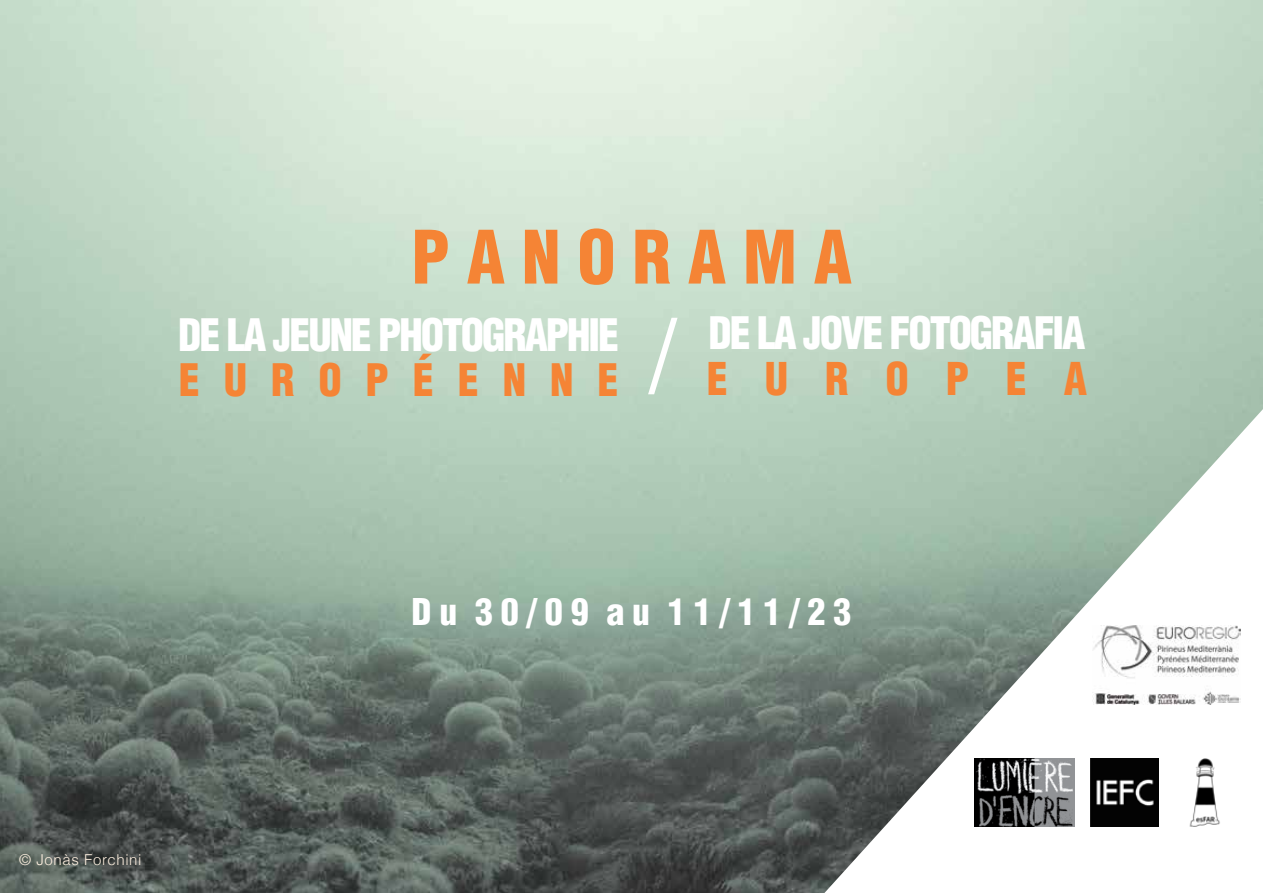
<style>
.page{position:relative;width:1263px;height:893px;background:#fff}
.page>*{position:absolute;margin:0;border:0;box-sizing:border-box;transform-origin:0 0}
.t1{font:108px "Minion Pro";color:#fff}
.t2{font:900 condensed 71.7px "Helvetica LT Std";letter-spacing:.245em;color:#f58435;scale:.96 1}
.t3{font:900 condensed 44.1px "Helvetica LT";letter-spacing:.88em;color:#f58435;scale:.95 1}
.t4{font:900 condensed 43.65px "Helvetica LT";letter-spacing:-.05em;color:#fff;scale:.96 1}
.t5{font:900 condensed 43.65px "Helvetica LT";letter-spacing:.57em;color:#f58435;scale:.96 1}
.t6{font:900 condensed 36px "Helvetica LT";letter-spacing:.22em;color:#fff}
.t7{font:300 15px "Helvetica LT";letter-spacing:.04em;color:#fff1e1}
.s1{font-style:inherit}
</style>
<div class="page">
<img style="left:0;top:0;width:1263px;height:893px">
<svg style="left:824px;top:409px;width:439px;height:484px"></svg>
<img style="left:1171px;top:757px;width:68px;height:69px">
<img style="left:1092px;top:625px;width:149px;height:79px">
<img style="left:1091px;top:758px;width:68px;height:68px">
<img style="left:975px;top:758px;width:99px;height:68px">
<h2 class="t2" style="left:411px;top:212px;width:460px"><span class="s1">P</span>ANORAMA</h2>
<p class="t4" style="left:178px;top:307px;width:461px">DE LA JEUNE PHOTOGRAPHIE</p>
<p class="t5" style="left:179px;top:352px;width:459px">EUROPÉENNE</p>
<h1 class="t1" style="left:645px;top:283px;width:37px">/</h1>
<p class="t4" style="left:708px;top:306px;width:394px">DE LA JOVE FOTOGRAFIA</p>
<p class="t3" style="left:707px;top:351px;width:402px">EUROPEA</p>
<p class="t6" style="left:411px;top:589px;width:441px">DU 30/09 AU 11/11/23</p>
<p class="t7" style="left:19px;top:850px;width:124px">© Jonàs Forchini</p>
</div>
